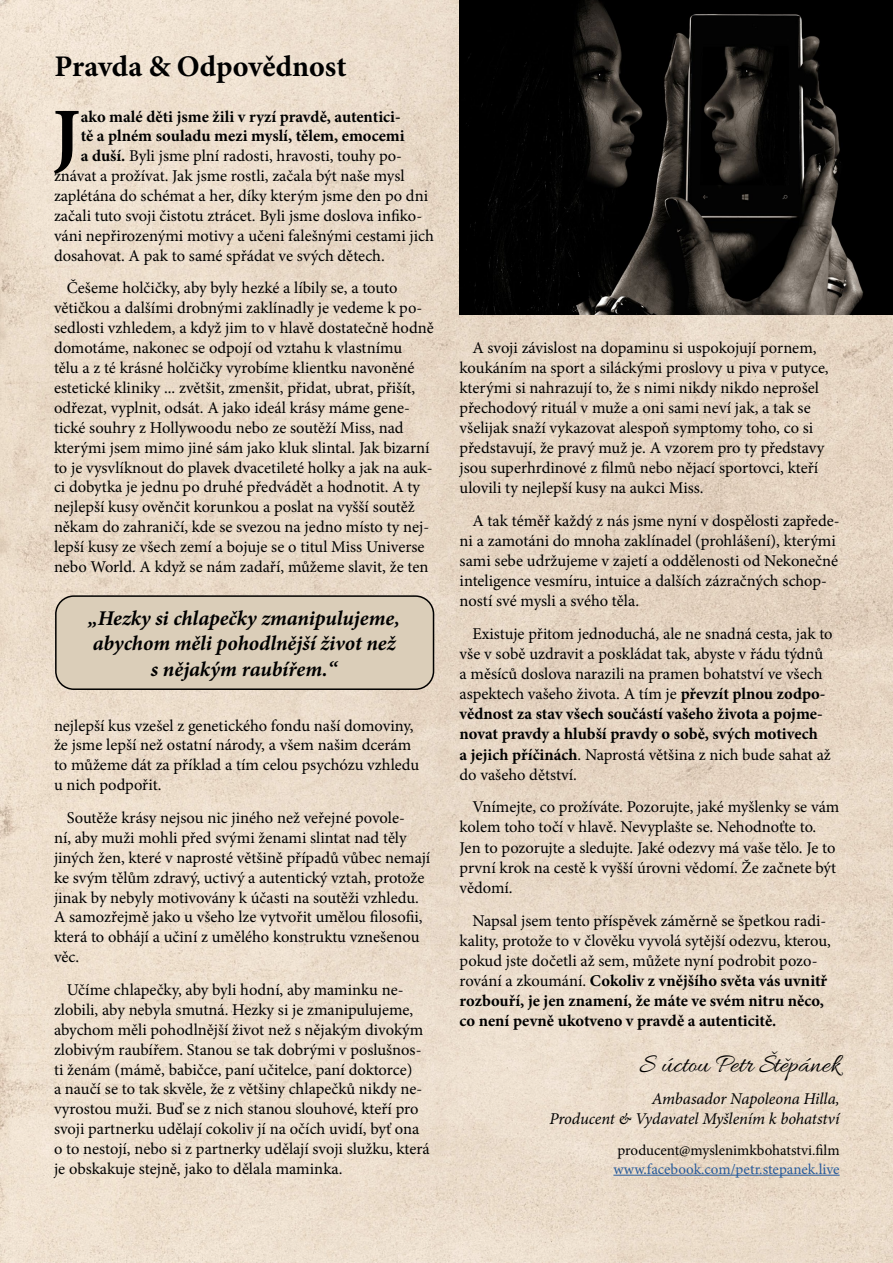
<style>
.page{position:relative;width:893px;height:1263px;background:#fff}
.page>*{position:absolute;margin:0;border:0;box-sizing:border-box;transform-origin:0 0}
.t1{font:700 77.4px "Minion Pro";color:#000}
.t2{font:700 30px "Minion Pro";color:#000}
.t3{font:27px "Allura";color:#000}
.t4{font:italic 700 21px/25.2px "Minion Pro";letter-spacing:-.005em;color:#000;text-align:center}
.t5{font:16.5px/20px "Minion Pro";color:#000}
.t6{font:700 16.5px "Minion Pro";color:#000}
.t7{font:italic 16.5px/20.1px "Minion Pro";letter-spacing:-.005em;color:#000;text-align:right}
.t8{font:15px "Minion Pro";color:#275b9b}
.t9{font:15px "Minion Pro";color:#000}
.s1{font-weight:700}
</style>
<div class="page">
<img style="left:0;top:0;width:893px;height:1263px">
<hr style="left:613px;top:1175px;width:227px;height:1px;background:#275b9b">
<img style="left:460px;top:0;width:433px;height:315px">
<div style="left:56px;top:596px;width:377px;height:93px;background:#dbceb9;border-radius:18px"></div>
<div style="left:55px;top:595px;width:379px;height:95px;border:2px solid #000;border-radius:18px"></div>
<h2 class="t2" style="left:54px;top:46px;width:294px">Pravda &amp; Odpovědnost</h2>
<h1 class="t1" style="left:52px;top:82px;width:30px">J</h1>
<p class="t6" style="left:81px;top:105px;width:321px">ako malé děti jsme žili v ryzí pravdě, autentici-</p>
<p class="t6" style="left:81px;top:125px;width:325px">tě a plném souladu mezi myslí, tělem, emocemi</p>
<p class="t5" style="left:81px;top:146px;width:323px"><span class="s1">a duší.</span> Byli jsme plní radosti, hravosti, touhy po-</p>
<p class="t5" style="left:54px;top:166px;width:352px">znávat a prožívat. Jak jsme rostli, začala být naše mysl</p>
<p class="t5" style="left:54px;top:186px;width:376px">zaplétána do schémat a her, díky kterým jsme den po dni</p>
<p class="t5" style="left:54px;top:206px;width:370px">začali tuto svoji čistotu ztrácet. Byli jsme doslova infiko-</p>
<p class="t5" style="left:54px;top:226px;width:381px">váni nepřirozenými motivy a učeni falešnými cestami jich</p>
<p class="t5" style="left:54px;top:246px;width:332px">dosahovat. A pak to samé spřádat ve svých dětech.</p>
<p class="t5" style="left:54px;top:278px;width:381px;text-indent:13px">Češeme holčičky, aby byly hezké a líbily se, a touto větičkou a dalšími drobnými zaklínadly je vedeme k po&shy;sedlosti vzhledem, a když jim to v hlavě dostatečně hodně domotáme, nakonec se odpojí od vztahu k vlastnímu<br>tělu a z té krásné holčičky vyrobíme klientku navoněné estetické kliniky ... zvětšit, zmenšit, přidat, ubrat, přišít, odřezat, vyplnit, odsát. A jako ideál krásy máme gene&shy;tické souhry z Hollywoodu nebo ze soutěží Miss, nad kterými jsem mimo jiné sám jako kluk slintal. Jak bizarní to je vysvlíknout do plavek dvacetileté holky a jak na auk&shy;ci dobytka je jednu po druhé předvádět a hodnotit. A ty nejlepší kusy ověnčit korunkou a poslat na vyšší soutěž někam do zahraničí, kde se svezou na jedno místo ty nej&shy;lepší kusy ze všech zemí a bojuje se o titul Miss Universe nebo World. A když se nám zadaří, můžeme slavit, že ten</p>
<p class="t4" style="left:88px;top:605px;width:313px">„Hezky si chlapečky zmanipulujeme, abychom měli pohodlnější život než s nějakým raubířem.“</p>
<p class="t5" style="left:54px;top:715px;width:367px">nejlepší kus vzešel z genetického fondu naší domoviny, že jsme lepší než ostatní národy, a všem našim dcerám to můžeme dát za příklad a tím celou psychózu vzhledu u nich podpořit.</p>
<p class="t5" style="left:54px;top:808px;width:378px;text-indent:13px">Soutěže krásy nejsou nic jiného než veřejné povole-<br>ní, aby muži mohli před svými ženami slintat nad těly jiných žen, které v naprosté většině případů vůbec nemají ke svým tělům zdravý, uctivý a autentický vztah, protože jinak by nebyly motivovány k účasti na soutěži vzhledu.<br>A samozřejmě jako u všeho lze vytvořit umělou filosofii, která to obhájí a učiní z umělého konstruktu vznešenou věc.</p>
<p class="t5" style="left:54px;top:980px;width:377px;text-indent:13px">Učíme chlapečky, aby byli hodní, aby maminku ne&shy;zlobili, aby nebyla smutná. Hezky si je zmanipulujeme, abychom měli pohodlnější život než s nějakým divokým zlobivým raubířem. Stanou se tak dobrými v poslušnos&shy;ti ženám (mámě, babičce, paní učitelce, paní doktorce)<br>a naučí se to tak skvěle, že z většiny chlapečků nikdy ne&shy;vyrostou muži. Buď se z nich stanou slouhové, kteří pro svoji partnerku udělají cokoliv jí na očích uvidí, byť ona o to nestojí, nebo si z partnerky udělají svoji služku, která je obskakuje stejně, jako to dělala maminka.</p>
<p class="t5" style="left:460px;top:337px;width:371px;text-indent:13px">A svoji závislost na dopaminu si uspokojují pornem, koukáním na sport a siláckými proslovy u piva v putyce, kterými si nahrazují to, že s nimi nikdy nikdo neprošel přechodový rituál v muže a oni sami neví jak, a tak se všelijak snaží vykazovat alespoň symptomy toho, co si představují, že pravý muž je. A vzorem pro ty představy jsou superhrdinové z filmů nebo nějací sportovci, kteří ulovili ty nejlepší kusy na aukci Miss.</p>
<p class="t5" style="left:460px;top:511px;width:382px;text-indent:13px">A tak téměř každý z nás jsme nyní v dospělosti zapřede&shy;ni a zamotáni do mnoha zaklínadel (prohlášení), kterými sami sebe udržujeme v zajetí a oddělenosti od Nekonečné inteligence vesmíru, intuice a dalších zázračných schop&shy;ností své mysli a svého těla.</p>
<p class="t5" style="left:460px;top:624px;width:375px;text-indent:13px">Existuje přitom jednoduchá, ale ne snadná cesta, jak to vše v sobě uzdravit a poskládat tak, abyste v řádu týdnů a měsíců doslova narazili na pramen bohatství ve všech aspektech vašeho života. A tím je <span class="s1">převzít plnou zodpo&shy;vědnost za stav všech součástí vašeho života a pojme&shy;novat pravdy a hlubší pravdy o sobě, svých motivech<br>a jejich příčinách</span>. Naprostá většina z nich bude sahat až do vašeho dětství.</p>
<p class="t5" style="left:460px;top:797px;width:381px;text-indent:13px">Vnímejte, co prožíváte. Pozorujte, jaké myšlenky se vám kolem toho točí v hlavě. Nevyplašte se. Nehodnoťte to.<br>Jen to pozorujte a sledujte. Jaké odezvy má vaše tělo. Je to první krok na cestě k vyšší úrovni vědomí. Že začnete být vědomí.</p>
<p class="t5" style="left:460px;top:910px;width:373px;text-indent:13px">Napsal jsem tento příspěvek záměrně se špetkou radi&shy;kality, protože to v člověku vyvolá sytější odezvu, kterou, pokud jste dočetli až sem, můžete nyní podrobit pozo&shy;rování a zkoumání. <span class="s1">Cokoliv z vnějšího světa vás uvnitř rozbouří, je jen znamení, že máte ve svém nitru něco, co není pevně ukotveno v pravdě a autenticitě.</span></p>
<h3 class="t3" style="left:640px;top:1050px;width:201px">S úctou Petr Štěpánek</h3>
<p class="t7" style="left:549px;top:1089px;width:292px">Ambasador Napoleona Hilla,<br>Producent &amp; Vydavatel Myšlením k bohatství</p>
<p class="t9" style="left:617px;top:1140px;width:224px">producent@myslenimkbohatstvi.film</p>
<p class="t8" style="left:613px;top:1159px;width:228px">www.facebook.com/petr.stepanek.live</p>
</div>
